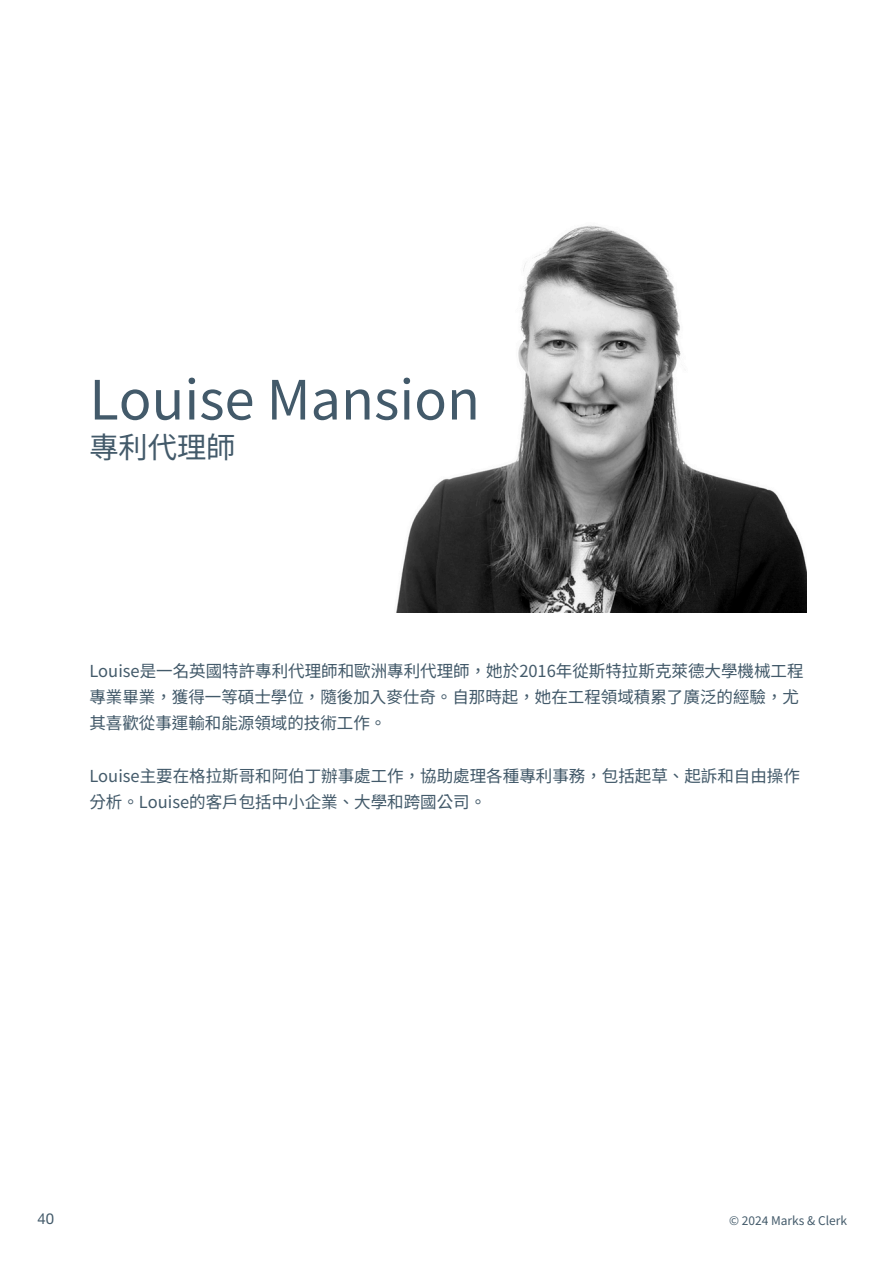
<style>
.page{position:relative;width:894px;height:1264px;background:#fff}
.page>*{position:absolute;margin:0;border:0;box-sizing:border-box;transform-origin:0 0}
.t1{font:54px "Noto Sans TC";color:#435a6a}
.t2{font:29.25px "Noto Sans TC";color:#435a6a}
.t3{font:16.5px/26.2px "Noto Sans TC";color:#435a6a}
.t4{font:15px "Helvetica Neue LT Std";color:#435a6a}
.t5{font:12px "Noto Sans TC";color:#435a6a}
</style>
<div class="page">
<img style="left:396px;top:225px;width:410px;height:387px">
<h3 class="t1" style="left:89px;top:357px;width:392px">Louise Mansion</h3>
<h3 class="t2" style="left:89px;top:424px;width:148px">專利代理師</h3>
<h1 class="t3" style="left:89px;top:656px;width:715px">Louise是一名英國特許專利代理師和歐洲專利代理師，她於2016年從斯特拉斯克萊德大學機械工程專業畢業，獲得一等碩士學位，隨後加入麥仕奇。自那時起，她在工程領域積累了廣泛的經驗，尤其喜歡從事運輸和能源領域的技術工作。</h1>
<h2 class="t3" style="left:89px;top:761px;width:711px">Louise主要在格拉斯哥和阿伯丁辦事處工作，協助處理各種專利事務，包括起草、起訴和自由操作分析。Louise的客戶包括中小企業、大學和跨國公司。</h2>
<p class="t4" style="left:37px;top:1213px;width:18px">40</p>
<p class="t5" style="left:728px;top:1210px;width:119px">© 2024 Marks &amp; Clerk</p>
</div>
